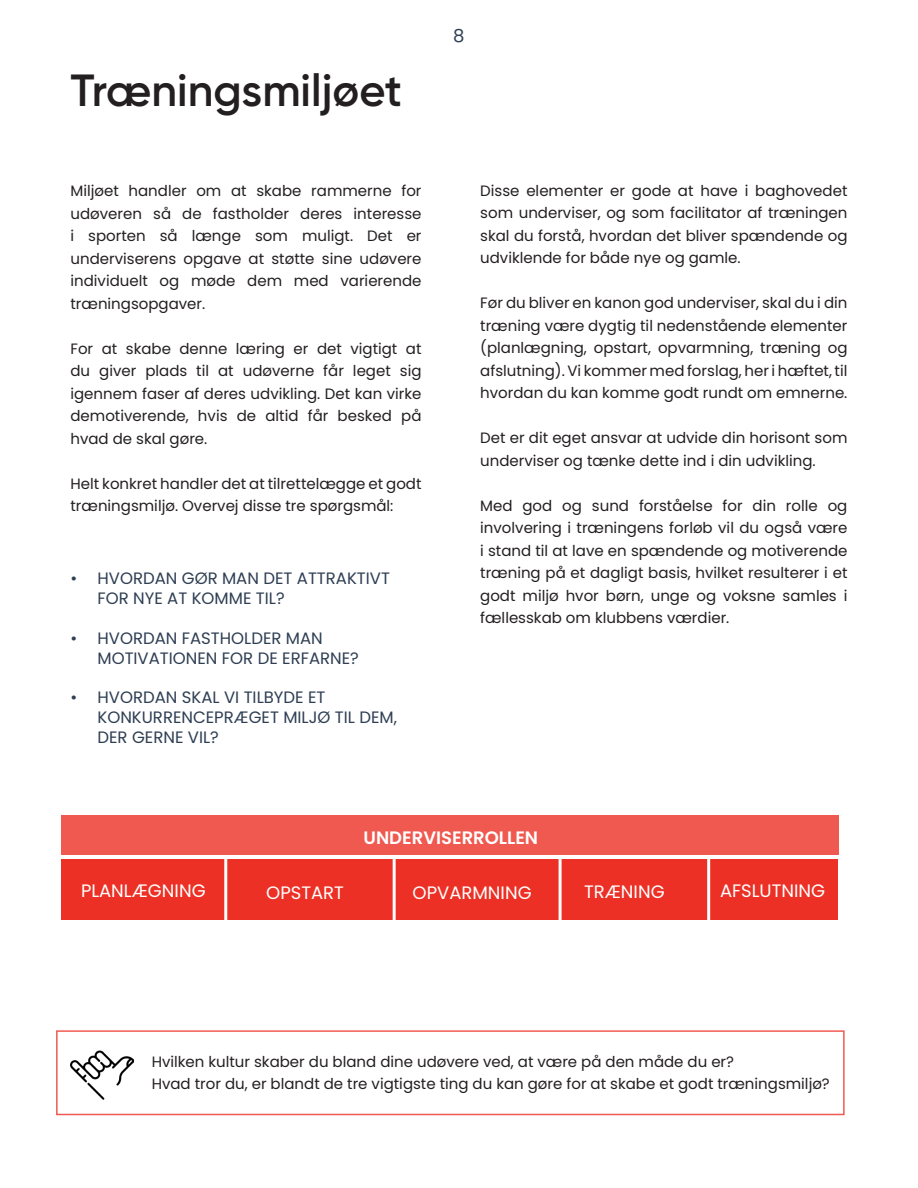
<style>
.page{position:relative;width:918px;height:1188px;background:#fff}
.page>*{position:absolute;margin:0;border:0;box-sizing:border-box;transform-origin:0 0}
.t1{font:600 45px "Gilroy";color:#231f20}
.t2{font:18px "Poppins";color:#fff}
.t3{font:600 18px "Poppins";color:#fff}
.t4{font:18px "Poppins";color:#2e3e53}
.t5{font:16.5px/19.8px "Poppins";color:#2e3e53}
.t6{font:15px/22.5px "Poppins";color:#231f20;text-align:justify}
</style>
<div class="page">
<div style="left:56px;top:1030px;width:789px;height:85px;border:2px solid #ed3025"></div>
<img style="left:71px;top:1050px;width:63px;height:50px">
<div style="left:61px;top:860px;width:777px;height:60px;background:#ed3025"></div>
<hr style="left:224px;top:856px;width:3px;height:75px;background:#fff">
<hr style="left:393px;top:856px;width:3px;height:75px;background:#fff">
<hr style="left:559px;top:856px;width:3px;height:75px;background:#fff">
<hr style="left:707px;top:856px;width:3px;height:75px;background:#fff">
<div style="left:61px;top:815px;width:777px;height:39px;background:#f05950"></div>
<p class="t1" style="left:70px;top:63px;width:333px">Træningsmiljøet</p>
<p class="t6" style="left:70px;top:180px;width:353px">Miljøet handler om at skabe rammerne for udøveren så de fastholder deres interesse i sporten så længe som muligt. Det er underviserens opgave at støtte sine udøvere individuelt og møde dem med varierende træningsopgaver.</p>
<p class="t6" style="left:70px;top:338px;width:353px">For at skabe denne læring er det vigtigt at du giver plads til at udøverne får leget sig igennem faser af deres udvikling. Det kan virke demotiverende, hvis de altid får besked på hvad de skal gøre.</p>
<p class="t6" style="left:70px;top:473px;width:353px">Helt konkret handler det at tilrettelægge et godt træningsmiljø. Overvej disse tre spørgsmål:</p>
<p class="t5" style="left:98px;top:569px;width:294px;text-indent:-27px">• HVORDAN GØR MAN DET ATTRAKTIVT<br>FOR NYE AT KOMME TIL?</p>
<p class="t5" style="left:98px;top:628px;width:263px;text-indent:-27px">• HVORDAN FASTHOLDER MAN<br>MOTIVATIONEN FOR DE ERFARNE?</p>
<p class="t5" style="left:98px;top:688px;width:301px;text-indent:-27px">• HVORDAN SKAL VI TILBYDE ET<br>KONKURRENCEPRÆGET MILJØ TIL DEM,<br>DER GERNE VIL?</p>
<p class="t4" style="left:453px;top:25px;width:13px">8</p>
<p class="t6" style="left:480px;top:179px;width:369px">Disse elementer er gode at have i baghovedet som underviser, og som facilitator af træningen skal du forstå, hvordan det bliver spændende og udviklende for både nye og gamle.</p>
<p class="t6" style="left:480px;top:292px;width:369px">Før du bliver en kanon god underviser, skal du i din træning være dygtig til nedenstående elementer (planlægning, opstart, opvarmning, træning og afslutning). Vi kommer med forslag, her i hæftet, til hvordan du kan komme godt rundt om emnerne.</p>
<p class="t6" style="left:480px;top:427px;width:369px">Det er dit eget ansvar at udvide din horisont som underviser og tænke dette ind i din udvikling.</p>
<p class="t6" style="left:480px;top:494px;width:369px">Med god og sund forståelse for din rolle og involvering i træningens forløb vil du også være i stand til at lave en spændende og motiverende træning på et dagligt basis, hvilket resulterer i et godt miljø hvor børn, unge og voksne samles i fællesskab om klubbens værdier.</p>
<p class="t3" style="left:364px;top:827px;width:176px">UNDERVISERROLLEN</p>
<p class="t2" style="left:81px;top:881px;width:126px">PLANLÆGNING</p>
<p class="t2" style="left:266px;top:882px;width:79px">OPSTART</p>
<p class="t2" style="left:413px;top:882px;width:121px">OPVARMNING</p>
<p class="t2" style="left:584px;top:881px;width:82px">TRÆNING</p>
<p class="t2" style="left:720px;top:881px;width:107px">AFSLUTNING</p>
<p class="t6" style="left:152px;top:1050px;width:584px">Hvilken kultur skaber du bland dine udøvere ved, at være på den måde du er?</p>
<p class="t6" style="left:152px;top:1073px;width:680px">Hvad tror du, er blandt de tre vigtigste ting du kan gøre for at skabe et godt træningsmiljø?</p>
</div>
